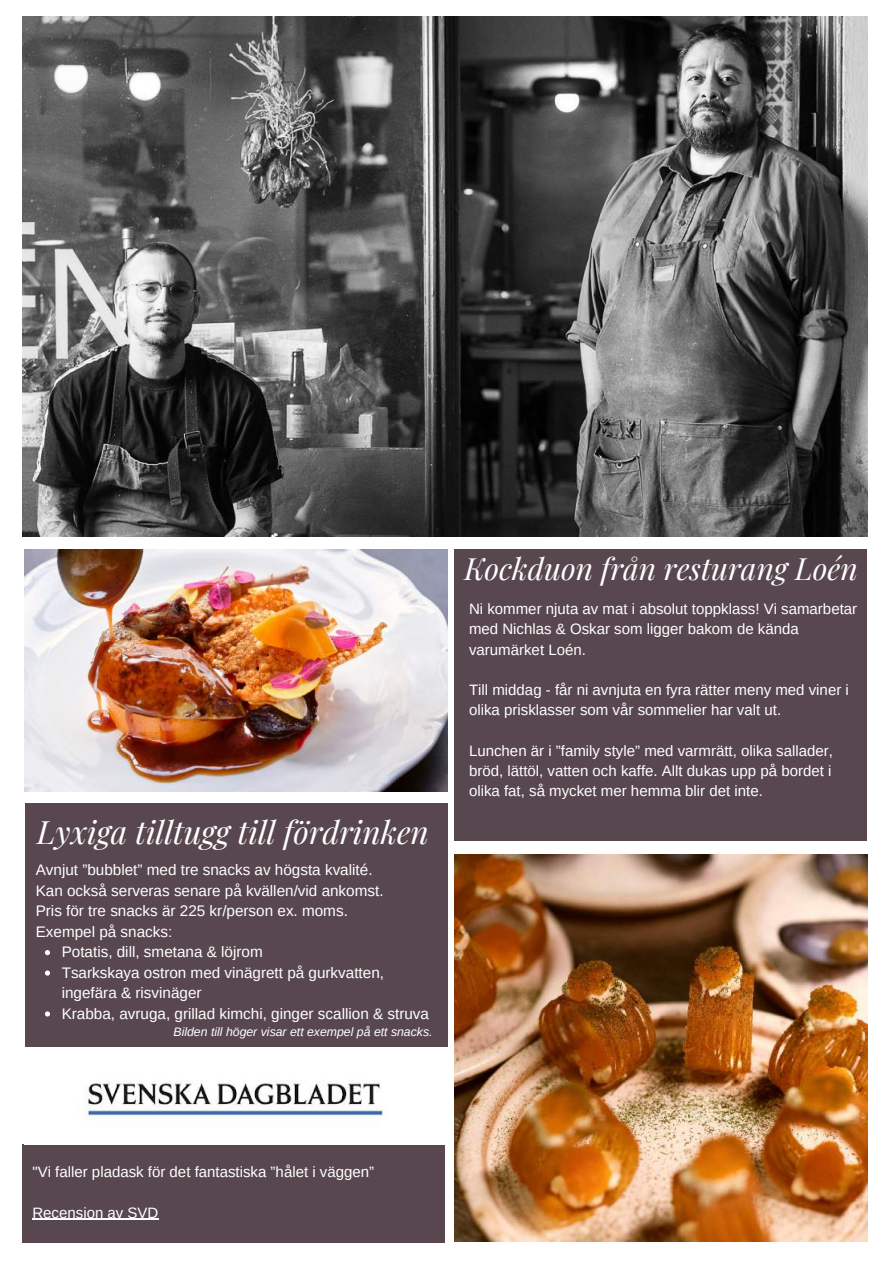
<style>
.page{position:relative;width:894px;height:1264px;background:#fff}
.page>*{position:absolute;margin:0;border:0;box-sizing:border-box;transform-origin:0 0}
.t1{font:italic 31.5px "Playfair Display";color:#fff}
.t2{font:italic 30px "Playfair Display";color:#fff}
.t3{font:15.3px/20.4px "Arimo";color:#fff}
.t4{font:15px/20.2px "Arimo";color:#fff}
.t5{font:italic 12.3px "Arimo";color:#fff}
</style>
<div class="page">
<div style="left:454px;top:549px;width:412px;height:292px;background:#58474f"></div>
<img style="left:25px;top:549px;width:422px;height:242px">
<div style="left:25px;top:803px;width:422px;height:316px;background:#58474f"></div>
<img style="left:22px;top:16px;width:845px;height:521px">
<img style="left:454px;top:854px;width:412px;height:387px">
<div style="left:22px;top:1144px;width:423px;height:98px;background:#58474f"></div>
<hr style="left:32px;top:1218px;width:126px;height:1px;background:#fff">
<img style="left:25px;top:1047px;width:422px;height:77px">
<svg style="left:45px;top:950px;width:5px;height:5px"></svg>
<svg style="left:45px;top:970px;width:5px;height:5px"></svg>
<svg style="left:45px;top:1011px;width:5px;height:5px"></svg>
<h1 class="t1" style="left:37px;top:809px;width:393px">Lyxiga tilltugg till fördrinken</h1>
<p class="t3" style="left:36px;top:859px;width:349px">Avnjut ”bubblet” med tre snacks av högsta kvalité.<br>Kan också serveras senare på kvällen/vid ankomst.<br>Pris för tre snacks är 225 kr/person ex. moms.<br>Exempel på snacks:</p>
<p class="t3" style="left:62px;top:941px;width:369px">Potatis, dill, smetana &amp; löjrom<br>Tsarkskaya ostron med vinägrett på gurkvatten, ingefära &amp; risvinäger<br>Krabba, avruga, grillad kimchi, ginger scallion &amp; struva</p>
<p class="t5" style="left:173px;top:1024px;width:260px">Bilden till höger visar ett exempel på ett snacks.</p>
<h2 class="t2" style="left:464px;top:547px;width:395px">Kockduon från resturang Loén</h2>
<p class="t4" style="left:469px;top:598px;width:389px">Ni kommer njuta av mat i absolut toppklass! Vi samarbetar med Nichlas &amp; Oskar som ligger bakom de kända varumärket Loén.</p>
<p class="t4" style="left:469px;top:679px;width:381px">Till middag - får ni avnjuta en fyra rätter meny med viner i olika prisklasser som vår sommelier har valt ut.</p>
<p class="t4" style="left:469px;top:740px;width:365px;text-align:justify">Lunchen är i ”family style” med varmrätt, olika sallader, bröd, lättöl, vatten och kaffe. Allt dukas upp på bordet i olika fat, så mycket mer hemma blir det inte.</p>
<p class="t4" style="left:32px;top:1161px;width:343px">"Vi faller pladask för det fantastiska ”hålet i väggen”</p>
<p class="t4" style="left:32px;top:1202px;width:127px">Recension av SVD</p>
</div>
